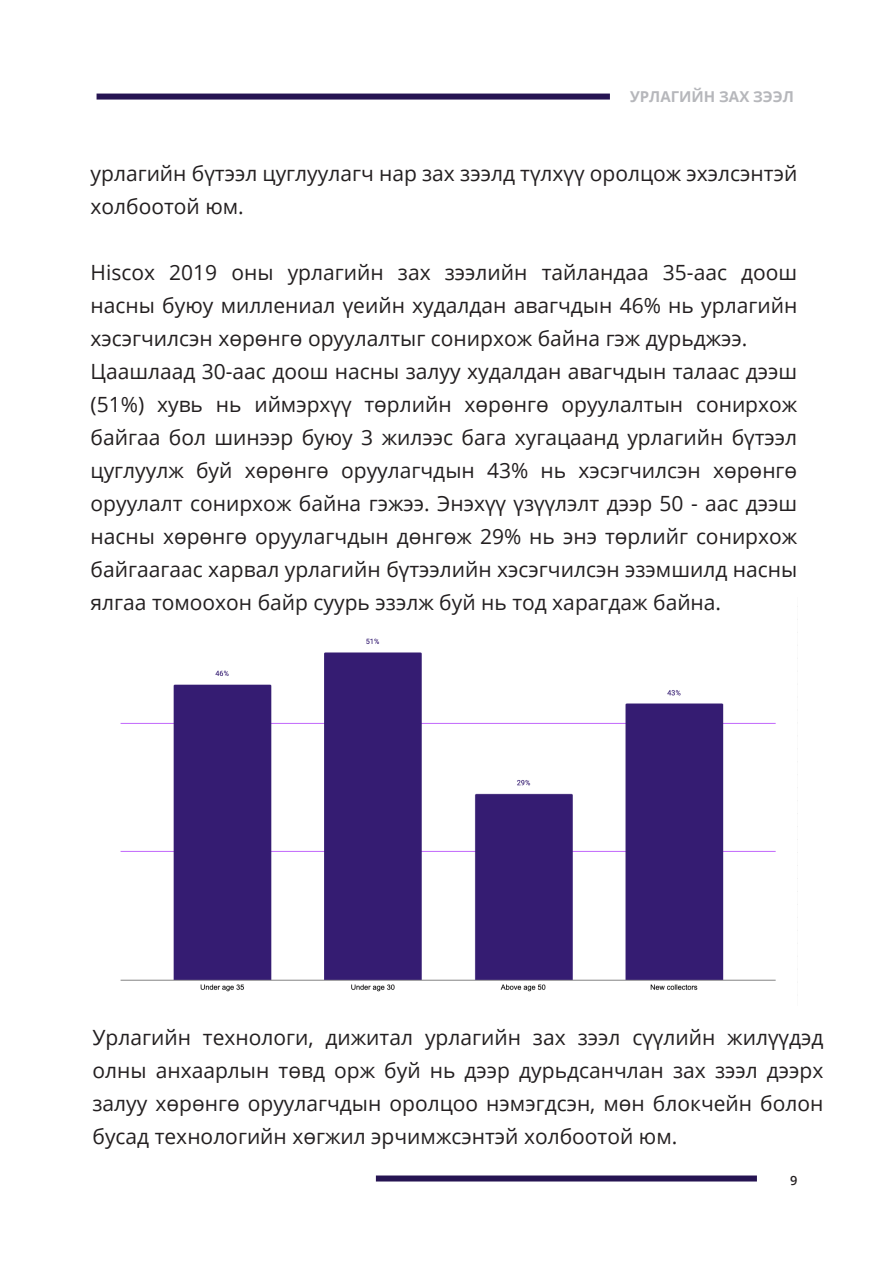
<style>
.page{position:relative;width:893px;height:1263px;background:#fff}
.page>*{position:absolute;margin:0;border:0;box-sizing:border-box;transform-origin:0 0}
.t1{font:21px/33px "Open Sans";color:#231f20}
.t2{font:700 15px "Open Sans";color:#b6b7bb}
.t3{font:600 12.75px "Open Sans";color:#231f20}
</style>
<div class="page">
<img style="left:120px;top:638px;width:656px;height:354px">
<div style="left:376px;top:1175px;width:381px;height:6px;background:#261452"></div>
<div style="left:97px;top:94px;width:513px;height:6px;background:#261452"></div>
<p class="t2" style="left:630px;top:86px;width:165px">УРЛАГИЙН ЗАХ ЗЭЭЛ</p>
<p class="t1" style="left:91px;top:156px;width:708px">урлагийн бүтээл цуглуулагч нар зах зээлд түлхүү оролцож эхэлсэнтэй холбоотой юм.</p>
<p class="t1" style="left:91px;top:255px;width:708px">Hiscox 2019 оны урлагийн зах зээлийн тайландаа 35-аас доош насны буюу миллениал үеийн худалдан авагчдын 46% нь урлагийн хэсэгчилсэн хөрөнгө оруулалтыг сонирхож байна гэж дурьджээ.<br>Цаашлаад 30-аас доош насны залуу худалдан авагчдын талаас дээш (51%) хувь нь иймэрхүү төрлийн хөрөнгө оруулалтын сонирхож байгаа бол шинээр буюу 3 жилээс бага хугацаанд урлагийн бүтээл цуглуулж буй хөрөнгө оруулагчдын 43% нь хэсэгчилсэн хөрөнгө оруулалт сонирхож байна гэжээ. Энэхүү үзүүлэлт дээр 50 - аас дээш насны хөрөнгө оруулагчдын дөнгөж 29% нь энэ төрлийг сонирхож байгаагаас харвал урлагийн бүтээлийн хэсэгчилсэн эзэмшилд насны ялгаа томоохон байр суурь эзэлж буй нь тод харагдаж байна.</p>
<p class="t1" style="left:92px;top:1020px;width:732px;text-align:justify">Урлагийн технологи, дижитал урлагийн зах зээл сүүлийн жилүүдэд олны анхаарлын төвд орж буй нь дээр дурьдсанчлан зах зээл дээрх залуу хөрөнгө оруулагчдын оролцоо нэмэгдсэн, мөн блокчейн болон бусад технологийн хөгжил эрчимжсэнтэй холбоотой юм.</p>
<p class="t3" style="left:790px;top:1171px;width:9px">9</p>
</div>
